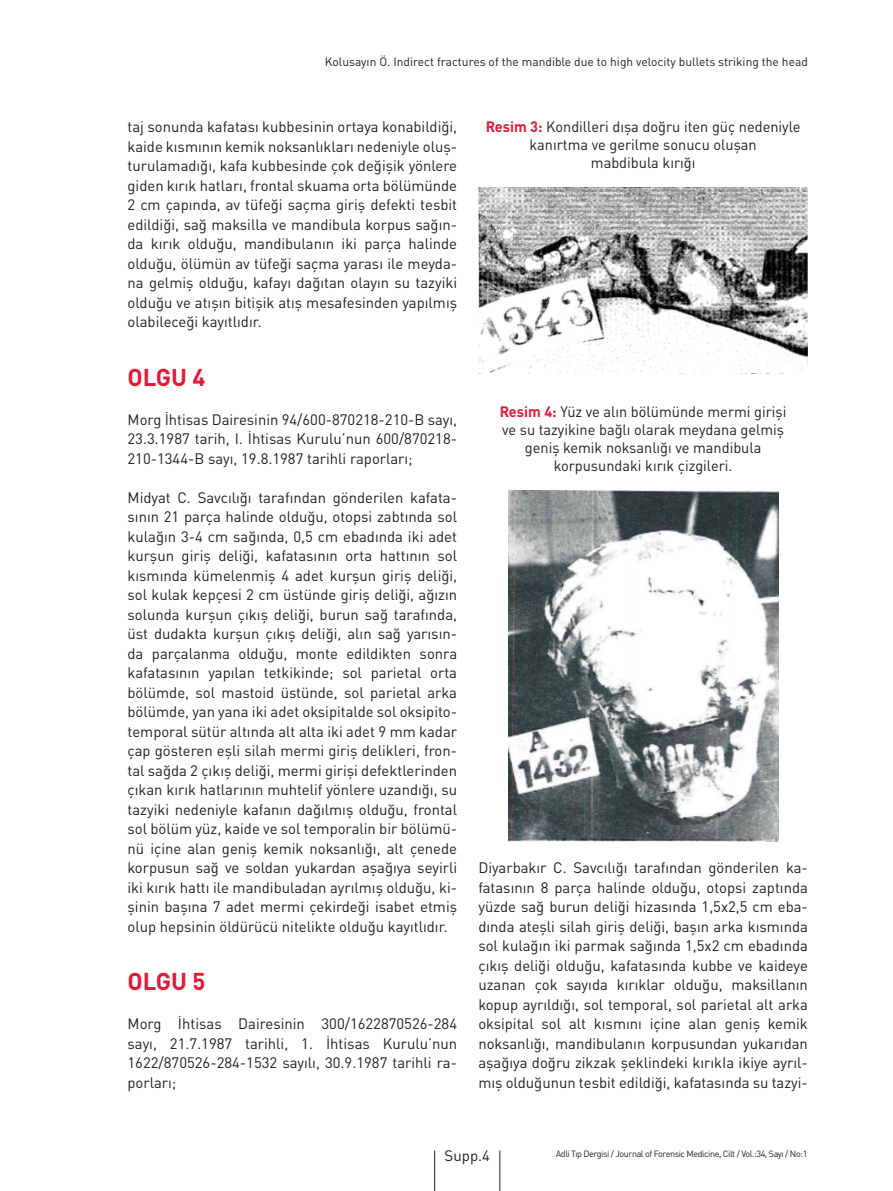
<style>
.page{position:relative;width:893px;height:1191px;background:#fff}
.page>*{position:absolute;margin:0;border:0;box-sizing:border-box;transform-origin:0 0}
.Ara_Baslik{font:700 24px "DIN Pro";color:#e51836}
.Metin{font:15px/19.5px "DIN Pro";color:#231f20;text-align:justify}
.t1{font:12px "DIN Pro";color:#231f20}
.t2{font:9px "DIN Pro";letter-spacing:-.045em;color:#231f20}
.s1{font-family:"DIN"}
.s2{font-weight:700;color:#e51836}
</style>
<div class="page">
<hr style="left:434px;top:1150px;width:1px;height:41px;background:#231f20">
<hr style="left:500px;top:1150px;width:1px;height:41px;background:#231f20">
<img style="left:478px;top:187px;width:330px;height:186px">
<img style="left:508px;top:490px;width:270px;height:351px">
<p class="t1" style="left:325px;top:53px;width:485px">Kolusayın Ö. Indirect fractures of the mandible due to high velocity bullets striking the head</p>
<p class="Metin" style="left:128px;top:115px;width:331px">taj sonunda kafatası kubbesinin ortaya konabildiği, kaide kısmının kemik noksanlıkları nedeniyle oluş&shy;turulamadığı, kafa kubbesinde çok değişik yönlere giden kırık hatları, frontal skuama orta bölümünde 2 cm çapında, av tüfeği saçma giriş defekti tesbit edildiği, sağ maksilla ve mandibula korpus sağın&shy;da kırık olduğu, mandibulanın iki parça halinde olduğu, ölümün av tüfeği saçma yarası ile meyda&shy;na gelmiş olduğu, kafayı dağıtan olayın su tazyiki olduğu ve atışın bitişik atış mesafesinden yapılmış olabileceği kayıtlıdır.</p>
<p class="Ara_Baslik" style="left:128px;top:357px;width:79px"><span class="s1">O</span>LGU 4</p>
<p class="Metin" style="left:128px;top:408px;width:331px">Morg İhtisas Dairesinin 94/600-870218-210-B sayı, 23.3.1987 tarih, I. İhtisas Kurulu’nun 600/870218- 210-1344-B sayı, 19.8.1987 tarihli raporları;</p>
<p class="Metin" style="left:128px;top:486px;width:331px">Midyat C. Savcılığı tarafından gönderilen kafata&shy;sının 21 parça halinde olduğu, otopsi zabtında sol kulağın 3-4 cm sağında, 0,5 cm ebadında iki adet kurşun giriş deliği, kafatasının orta hattının sol kısmında kümelenmiş 4 adet kurşun giriş deliği, sol kulak kepçesi 2 cm üstünde giriş deliği, ağızın solunda kurşun çıkış deliği, burun sağ tarafında, üst dudakta kurşun çıkış deliği, alın sağ yarısın&shy;da parçalanma olduğu, monte edildikten sonra kafatasının yapılan tetkikinde; sol parietal orta bölümde, sol mastoid üstünde, sol parietal arka bölümde, yan yana iki adet oksipitalde sol oksipito&shy;temporal sütür altında alt alta iki adet 9 mm kadar çap gösteren eşli silah mermi giriş delikleri, fron&shy;tal sağda 2 çıkış deliği, mermi girişi defektlerinden çıkan kırık hatlarının muhtelif yönlere uzandığı, su tazyiki nedeniyle kafanın dağılmış olduğu, frontal sol bölüm yüz, kaide ve sol temporalin bir bölümü&shy;nü içine alan geniş kemik noksanlığı, alt çenede korpusun sağ ve soldan yukardan aşağıya seyirli iki kırık hattı ile mandibuladan ayrılmış olduğu, ki&shy;şinin başına 7 adet mermi çekirdeği isabet etmiş olup hepsinin öldürücü nitelikte olduğu kayıtlıdır.</p>
<p class="Ara_Baslik" style="left:128px;top:961px;width:79px">OLGU 5</p>
<p class="Metin" style="left:128px;top:1012px;width:331px">Morg İhtisas Dairesinin 300/1622870526-284 sayı, 21.7.1987 tarihli, 1. İhtisas Kurulu’nun 1622/870526-284-1532 sayılı, 30.9.1987 tarihli ra&shy;porları;</p>
<p class="Metin" style="left:486px;top:116px;width:316px;line-height:18px;text-align:center"><span class="s2">Resim 3:</span> Kondilleri dışa doğru iten güç nedeniyle kanırtma ve gerilme sonucu oluşan<br>mabdibula kırığı</p>
<p class="Metin" style="left:500px;top:401px;width:288px;line-height:18px;text-align:center"><span class="s2">Resim 4:</span> Yüz ve alın bölümünde mermi girişi ve su tazyikine bağlı olarak meydana gelmiş geniş kemik noksanlığı ve mandibula korpusundaki kırık çizgileri.</p>
<p class="Metin" style="left:478px;top:856px;width:331px">Diyarbakır C. Savcılığı tarafından gönderilen ka&shy;fatasının 8 parça halinde olduğu, otopsi zaptında yüzde sağ burun deliği hizasında 1,5x2,5 cm eba&shy;dında ateşli silah giriş deliği, başın arka kısmında sol kulağın iki parmak sağında 1,5x2 cm ebadında çıkış deliği olduğu, kafatasında kubbe ve kaideye uzanan çok sayıda kırıklar olduğu, maksillanın kopup ayrıldığı, sol temporal, sol parietal alt arka oksipital sol alt kısmını içine alan geniş kemik noksanlığı, mandibulanın korpusundan yukarıdan aşağıya doğru zikzak şeklindeki kırıkIa ikiye ayrıl&shy;mış olduğunun tesbit edildiği, kafatasında su tazyi-</p>
<p class="Metin" style="left:445px;top:1144px;width:47px">Supp.4</p>
<p class="t2" style="left:556px;top:1146px;width:253px">Adli Tıp Dergisi / Journal of Forensic Medicine, Cilt / Vol.:34, Sayı / No:1</p>
</div>
